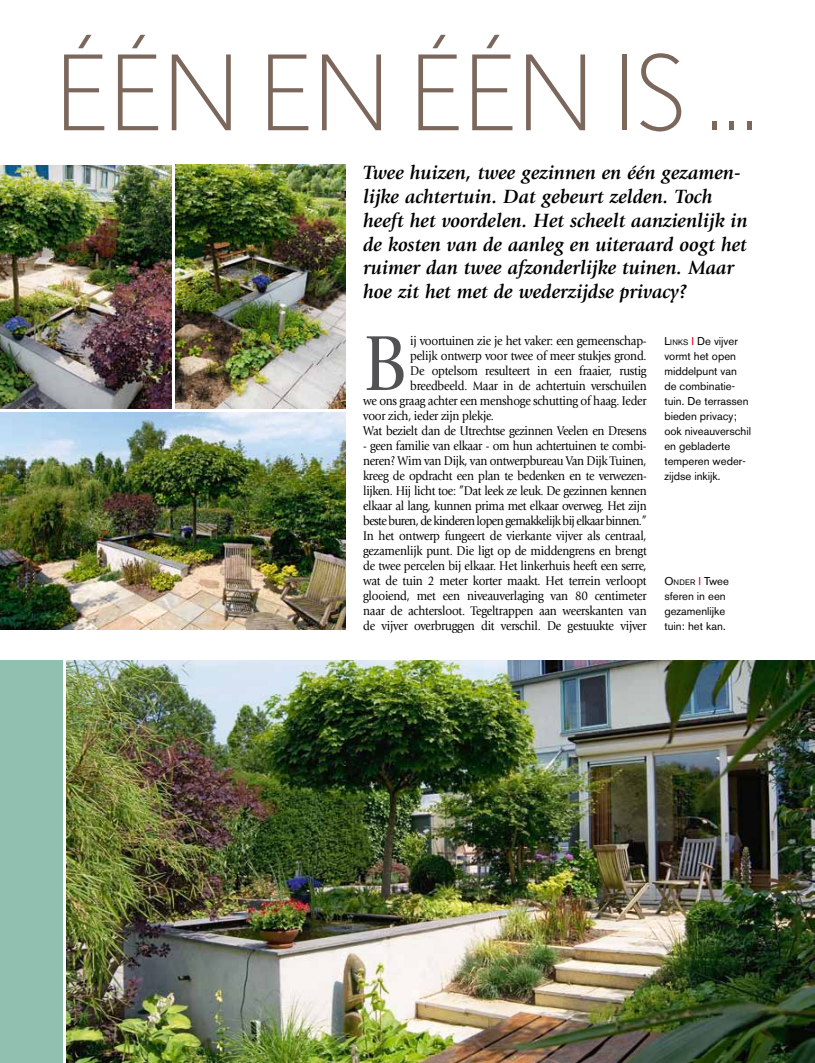
<style>
.page{position:relative;width:815px;height:1063px;background:#fff}
.page>*{position:absolute;margin:0;border:0;box-sizing:border-box;transform-origin:0 0}
.t1{font:300 103.75px "Nobel";color:#7b675c}
.t2{font:81.25px "Giovanni Std";color:#525254;scale:.9 1}
.t3{font:italic 700 20px/23.8px "Giovanni Std";color:#000}
.t4{font:13.12px/15px "Giovanni Std";letter-spacing:-.02em;color:#000;text-align:justify;scale:.9 1}
.t5{font:11.25px/15px "Standard Grot ST";color:#000}
.t6{font:7.88px "Standard Grot ST";color:#000}
.s1{font-style:inherit}
.s2{font-size:7.88px}
.s3{color:#e3001f}
.s4{font-size:11.25px}
.s5{font-size:11.25px;color:#e3001f}
</style>
<div class="page">
<img style="left:0;top:165px;width:172px;height:244px">
<img style="left:175px;top:165px;width:170px;height:244px">
<img style="left:0;top:412px;width:345px;height:218px">
<img style="left:66px;top:660px;width:749px;height:403px">
<div style="left:0;top:660px;width:63px;height:403px;background:#91c0b1"></div>
<h1 class="t1" style="left:56px;top:31px;width:703px">ÉÉN EN ÉÉN IS ...</h1>
<p class="t3" style="left:363px;top:161px;width:386px">Twee huizen, twee gezinnen en één gezamen&shy;lijke achtertuin. Dat gebeurt zelden. Toch heeft het voordelen. Het scheelt aanzienlijk in de kosten van de aanleg en uiteraard oogt het ruimer dan twee afzonderlijke tuinen. Maar hoe zit het met de wederzijdse privacy?</p>
<p class="t4" style="left:410px;top:333px;width:264px">ij voortuinen zie je het vaker: een gemeenschap-</p>
<p class="t4" style="left:410px;top:348px;width:264px">pelijk ontwerp voor twee of meer stukjes grond.</p>
<p class="t4" style="left:410px;top:363px;width:264px">De optelsom resulteert in een fraaier, rustig</p>
<p class="t4" style="left:410px;top:378px;width:264px">breedbeeld. Maar in de achtertuin verschuilen</p>
<p class="t4" style="left:363px;top:393px;width:316px">we ons graag achter een menshoge schutting of haag. Ieder</p>
<p class="t4" style="left:363px;top:408px;width:147px">voor zich, ieder zijn plekje.</p>
<p class="t4" style="left:363px;top:423px;width:316px">Wat bezielt dan de Utrechtse gezinnen Veelen en Dresens</p>
<p class="t4" style="left:363px;top:438px;width:316px">- geen familie van elkaar - om hun achtertuinen te combi&shy;neren? Wim van Dijk, van ontwerpbureau Van Dijk Tuinen, kreeg de opdracht een plan te bedenken en te verwezen&shy;lijken. Hij licht toe: ”Dat leek ze leuk. De gezinnen kennen elkaar al lang, kunnen prima met elkaar overweg. Het zijn beste buren, de kinderen lopen gemakkelijk bij elkaar binnen.” In het ontwerp fungeert de vierkante vijver als centraal, gezamenlijk punt. Die ligt op de middengrens en brengt de twee percelen bij elkaar. Het linkerhuis heeft een serre, wat de tuin 2 meter korter maakt. Het terrein verloopt glooiend, met een niveauverlaging van 80 centimeter naar de achtersloot. Tegeltrappen aan weerskanten van de vijver overbruggen dit verschil. De gestuukte vijver</p>
<h2 class="t2" style="left:363px;top:318px;width:50px">B</h2>
<p class="t5" style="left:664px;top:334px;width:88px"><span class="s1">L</span><span class="s2">INKS</span> <span class="s3">I</span> De vijver vormt het open middelpunt van de combinatie&shy;tuin. De terrassen bieden privacy; ook niveauverschil en gebladerte temperen weder&shy;zijdse inkijk.</p>
<p class="t6" style="left:664px;top:578px;width:66px"><span class="s4">O</span>NDER <span class="s5">I</span> <span class="s4">Twee</span></p>
<p class="t5" style="left:664px;top:589px;width:63px;text-align:justify">sferen in een gezamenlijke tuin: het kan.</p>
</div>
